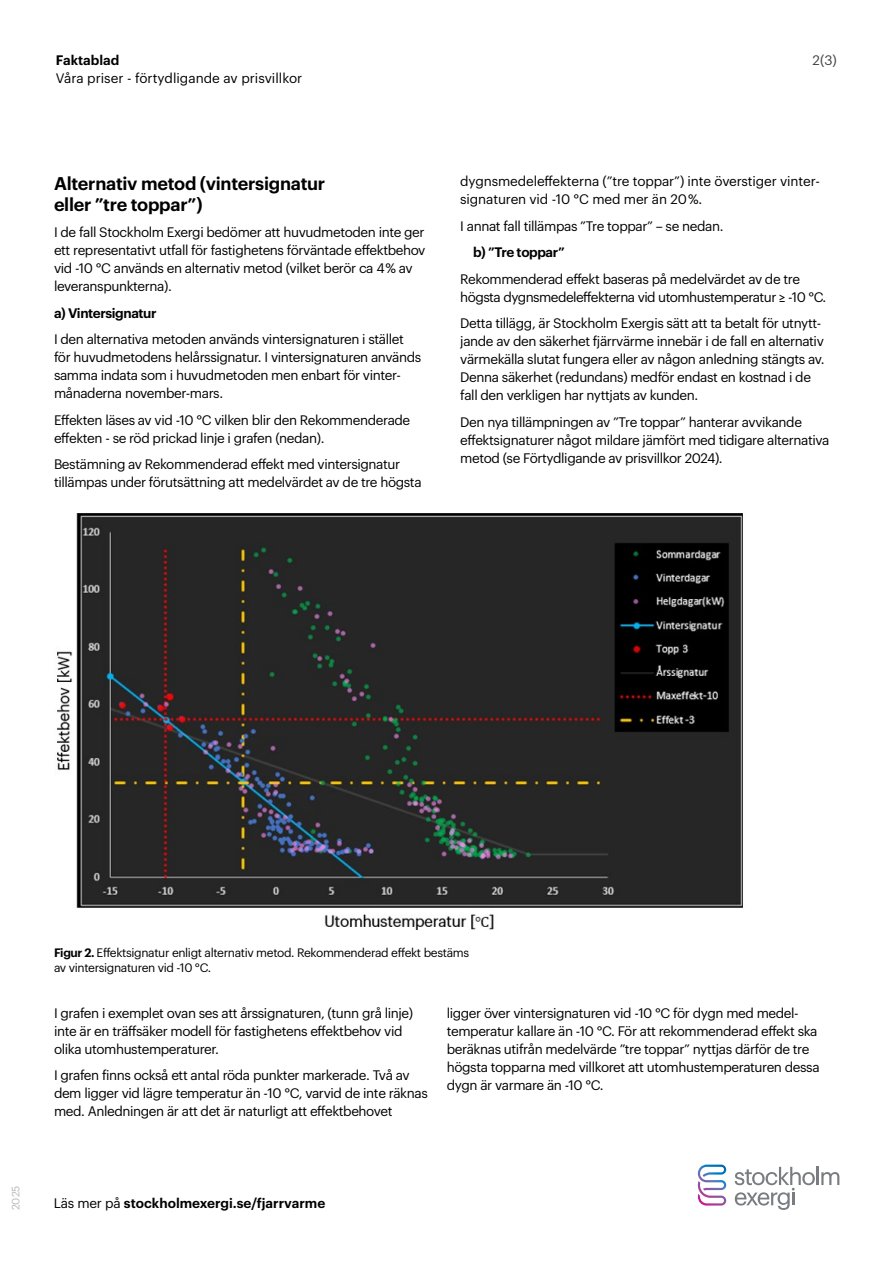
<style>
.page{position:relative;width:893px;height:1263px;background:#fff}
.page>*{position:absolute;margin:0;border:0;box-sizing:border-box;transform-origin:0 0}
.t1{font:600 18px/21px "Graphik";letter-spacing:-.015em;color:#000}
.t2{font:13.5px/18px "Graphik";letter-spacing:-.03em;color:#000}
.t3{font:13.5px/18px "Graphik";letter-spacing:-.01em;color:#000}
.t4{font:600 13.5px "Graphik";color:#000}
.t5{font:13.5px "Graphik";color:#000}
.t6{font:600 13.5px "Graphik";letter-spacing:-.03em;color:#000}
.t7{font:13.5px "Graphik";color:#414042}
.t8{font:12px/15px "Graphik";letter-spacing:-.03em;color:#000}
.t9{font:10.5px "Graphik";color:#b7b8ba}
.s1{font-weight:600}
.s2{font-weight:400}
</style>
<div class="page">
<svg style="left:735px;top:1167px;width:104px;height:43px"></svg>
<svg style="left:698px;top:1164px;width:28px;height:41px"></svg>
<img style="left:57px;top:513px;width:686px;height:416px">
<p class="t4" style="left:56px;top:50px;width:65px">Faktablad</p>
<p class="t5" style="left:56px;top:68px;width:248px">Våra priser - förtydligande av prisvillkor</p>
<p class="t7" style="left:812px;top:50px;width:26px">2(3)</p>
<h1 class="t1" style="left:54px;top:171px;width:273px">Alternativ metod (vintersignatur eller ”tre toppar”)</h1>
<p class="t2" style="left:54px;top:222px;width:373px">I de fall Stockholm Exergi bedömer att huvudmetoden inte ger ett representativt utfall för fastighetens förväntade effektbehov vid -10 °C används en alternativ metod (vilket berör ca 4 % av leveranspunkterna).</p>
<p class="t6" style="left:54px;top:303px;width:104px">a) Vintersignatur</p>
<p class="t2" style="left:54px;top:329px;width:369px">I den alternativa metoden används vintersignaturen i stället för huvudmetodens helårssignatur. I vintersignaturen används samma indata som i huvudmetoden men enbart för vinter&shy;månaderna november-mars.</p>
<p class="t2" style="left:54px;top:410px;width:358px">Effekten läses av vid -10 °C vilken blir den Rekommenderade effekten - se röd prickad linje i grafen (nedan).</p>
<p class="t2" style="left:54px;top:454px;width:369px">Bestämning av Rekommenderad effekt med vintersignatur tillämpas under förutsättning att medelvärdet av de tre högsta</p>
<p class="t3" style="left:460px;top:171px;width:361px">dygnsmedeleffekterna (”tre toppar”) inte överstiger vinter&shy;signaturen vid -10 °C med mer än 20 %.</p>
<p class="t2" style="left:460px;top:216px;width:265px">I annat fall tillämpas ”Tre toppar” – se nedan.</p>
<p class="t6" style="left:473px;top:242px;width:93px">b) ”Tre toppar”</p>
<p class="t2" style="left:460px;top:269px;width:368px">Rekommenderad effekt baseras på medelvärdet av de tre högsta dygnsmedeleffekterna vid utomhustemperatur ≥ -10 °C.</p>
<p class="t2" style="left:460px;top:313px;width:366px">Detta tillägg, är Stockholm Exergis sätt att ta betalt för utnytt&shy;jande av den säkerhet fjärrvärme innebär i de fall en alternativ värmekälla slutat fungera eller av någon anledning stängts av.<br>Denna säkerhet (redundans) medför endast en kostnad i de fall den verkligen har nyttjats av kunden.</p>
<p class="t2" style="left:460px;top:412px;width:371px">Den nya tillämpningen av ”Tre toppar” hanterar avvikande effektsignaturer något mildare jämfört med tidigare alternativa metod (se Förtydligande av prisvillkor 2024).</p>
<p class="t8" style="left:54px;top:944px;width:417px"><span class="s1">Figur 2.</span> Effektsignatur enligt alternativ metod. Rekommenderad effekt bestäms av vintersignaturen vid -10 °C.</p>
<p class="t2" style="left:54px;top:1003px;width:361px">I grafen i exemplet ovan ses att årssignaturen, (tunn grå linje) inte är en träffsäker modell för fastighetens effektbehov vid olika utomhustemperaturer.</p>
<p class="t2" style="left:54px;top:1065px;width:375px">I grafen finns också ett antal röda punkter markerade. Två av dem ligger vid lägre temperatur än -10 °C, varvid de inte räknas med. Anledningen är att det är naturligt att effektbehovet</p>
<p class="t2" style="left:447px;top:1003px;width:374px">ligger över vintersignaturen vid -10 °C för dygn med medel&shy;temperatur kallare än -10 °C. För att rekommenderad effekt ska beräknas utifrån medelvärde ”tre toppar” nyttjas därför de tre högsta topparna med villkoret att utomhustemperaturen dessa dygn är varmare än -10 °C.</p>
<p class="t9" style="left:8px;top:1210px;width:26px;rotate:-90deg">2025</p>
<p class="t4" style="left:54px;top:1193px;width:273px"><span class="s2">Läs mer på</span> stockholmexergi.se/fjarrvarme</p>
</div>
